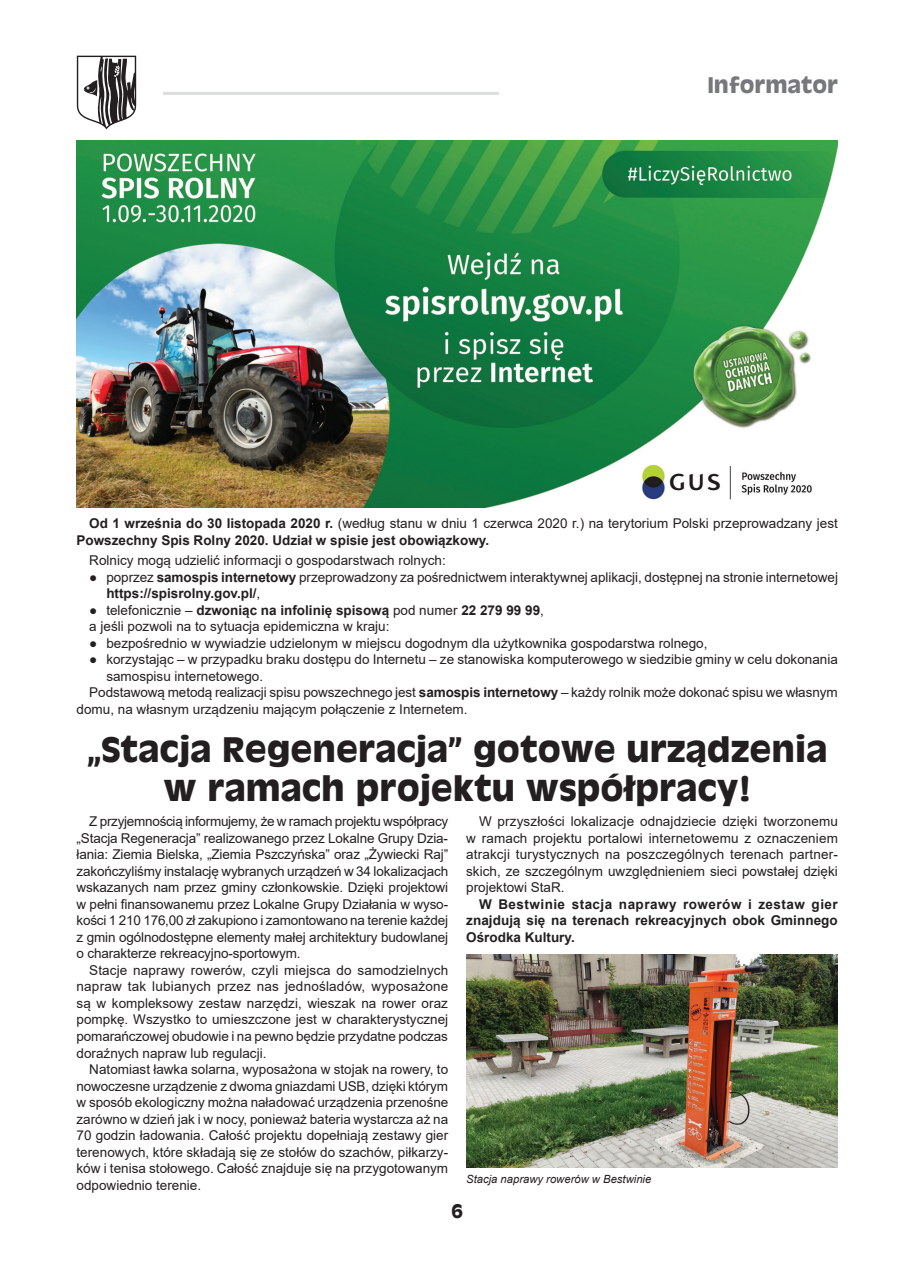
<style>
.page{position:relative;width:906px;height:1268px;background:#fff}
.page>*{position:absolute;margin:0;border:0;box-sizing:border-box;transform-origin:0 0}
.t1{font:700 33px/39.6px "Antique Olive";color:#231f20;text-align:center}
.t2{font:700 21px "Antique Olive";color:#76787b}
.t3{font:700 18px "Antique Olive";color:#231f20}
.t4{font:13.5px/16.5px "Arial";color:#231f20;text-align:justify}
.t5{font:700 13.5px/16.5px "Arial";color:#231f20;text-align:justify}
.t6{font:italic 11.25px "Arial";color:#231f20}
.s1{font-weight:400}
.s2{font-weight:700}
</style>
<div class="page">
<hr style="left:163px;top:92px;width:336px;height:3px;background:#dcdddf">
<svg style="left:77px;top:56px;width:59px;height:73px"></svg>
<img style="left:466px;top:954px;width:372px;height:213px">
<img style="left:77px;top:140px;width:761px;height:367px">
<h2 class="t2" style="left:707px;top:71px;width:132px">Informator</h2>
<p class="t5" style="left:77px;top:515px;width:763px;text-indent:13px">Od 1 września do 30 listopada 2020 r. <span class="s1">(według stanu w dniu 1 czerwca 2020 r.) na terytorium Polski przeprowadzany jest<br></span>Powszechny Spis Rolny 2020. Udział w spisie jest obowiązkowy.</p>
<p class="t4" style="left:89px;top:552px;width:358px">Rolnicy mogą udzielić informacji o gospodarstwach rolnych:</p>
<p class="t4" style="left:106px;top:568px;width:733px;text-indent:-17px">● poprzez <span class="s2">samospis internetowy</span> przeprowadzony za pośrednictwem interaktywnej aplikacji, dostępnej na stronie internetowej <span class="s2">https://spisrolny.gov.pl/</span>,</p>
<p class="t4" style="left:89px;top:601px;width:456px">● telefonicznie – <span class="s2">dzwoniąc na infolinię spisową</span> pod numer <span class="s2">22 279 99 99</span>, a jeśli pozwoli na to sytuacja epidemiczna w kraju:</p>
<p class="t4" style="left:89px;top:634px;width:619px">● bezpośrednio w wywiadzie udzielonym w miejscu dogodnym dla użytkownika gospodarstwa rolnego,</p>
<p class="t4" style="left:89px;top:651px;width:750px">● korzystając – w przypadku braku dostępu do Internetu – ze stanowiska komputerowego w siedzibie gminy w celu dokonania</p>
<p class="t4" style="left:106px;top:667px;width:158px">samospisu internetowego.</p>
<p class="t4" style="left:89px;top:684px;width:750px">Podstawową metodą realizacji spisu powszechnego jest <span class="s2">samospis internetowy</span> – każdy rolnik może dokonać spisu we własnym</p>
<p class="t4" style="left:77px;top:700px;width:392px">domu, na własnym urządzeniu mającym połączenie z Internetem.</p>
<h1 class="t1" style="left:87px;top:728px;width:742px">„Stacja Regeneracja” gotowe urządzenia w ramach projektu współpracy!</h1>
<p class="t4" style="left:77px;top:813px;width:373px;text-indent:13px">Z przyjemnością informujemy, że w ramach projektu współpracy „Stacja Regeneracja” realizowanego przez Lokalne Grupy Dzia&shy;łania: Ziemia Bielska, „Ziemia Pszczyńska” oraz „Żywiecki Raj” zakończyliśmy instalację wybranych urządzeń w 34 lokalizacjach wskazanych nam przez gminy członkowskie. Dzięki projektowi w pełni finansowanemu przez Lokalne Grupy Działania w wyso&shy;kości 1 210 176,00 zł zakupiono i zamontowano na terenie każdej z gmin ogólnodostępne elementy małej architektury budowlanej o charakterze rekreacyjno-sportowym.</p>
<p class="t4" style="left:77px;top:961px;width:373px;text-indent:13px">Stacje naprawy rowerów, czyli miejsca do samodzielnych napraw tak lubianych przez nas jednośladów, wyposażone są w kompleksowy zestaw narzędzi, wieszak na rower oraz pompkę. Wszystko to umieszczone jest w charakterystycznej pomarańczowej obudowie i na pewno będzie przydatne podczas doraźnych napraw lub regulacji.</p>
<p class="t4" style="left:77px;top:1060px;width:373px;text-indent:13px">Natomiast ławka solarna, wyposażona w stojak na rowery, to nowoczesne urządzenie z dwoma gniazdami USB, dzięki którym w sposób ekologiczny można naładować urządzenia przenośne zarówno w dzień jak i w nocy, ponieważ bateria wystarcza aż na 70 godzin ładowania. Całość projektu dopełniają zestawy gier terenowych, które składają się ze stołów do szachów, piłkarzy&shy;ków i tenisa stołowego. Całość znajduje się na przygotowanym odpowiednio terenie.</p>
<p class="t4" style="left:466px;top:813px;width:373px;text-indent:13px">W przyszłości lokalizacje odnajdziecie dzięki tworzonemu w ramach projektu portalowi internetowemu z oznaczeniem atrakcji turystycznych na poszczególnych terenach partner&shy;skich, ze szczególnym uwzględnieniem sieci powstałej dzięki projektowi StaR.</p>
<p class="t5" style="left:466px;top:895px;width:373px;text-indent:13px">W Bestwinie stacja naprawy rowerów i zestaw gier znajdują się na terenach rekreacyjnych obok Gminnego Ośrodka Kultury.</p>
<p class="t6" style="left:466px;top:1171px;width:187px">Stacja naprawy rowerów w Bestwinie</p>
<h3 class="t3" style="left:451px;top:1199px;width:13px">6</h3>
</div>
